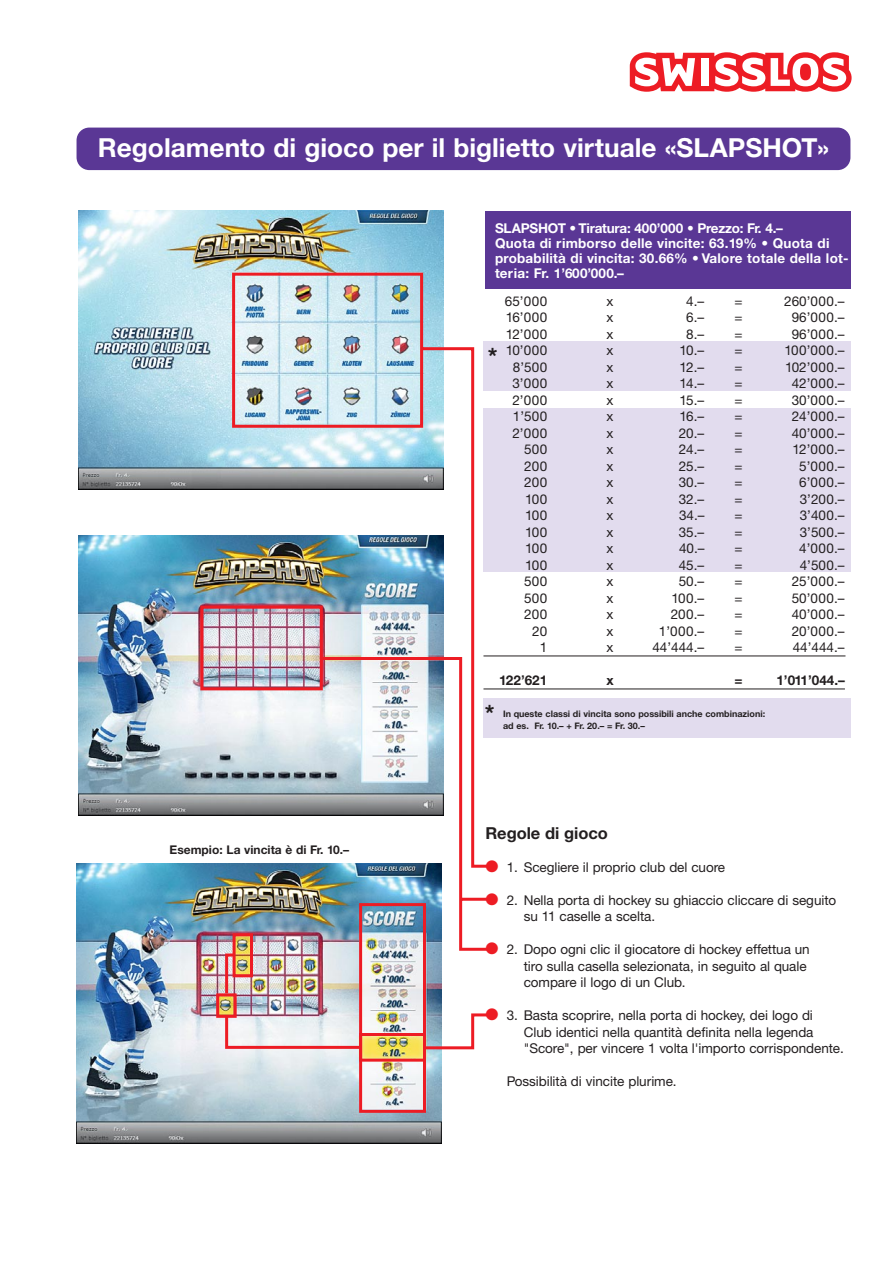
<style>
.page{position:relative;width:893px;height:1263px;background:#fff}
.page>*{position:absolute;margin:0;border:0;box-sizing:border-box;transform-origin:0 0}
.t1{font:700 26.25px "Helvetica Neue CE";color:#fff}
.t2{font:700 24px "Helvetica Neue CE";color:#231f20}
.t3{font:700 16.5px "Helvetica Neue CE";letter-spacing:-.005em;color:#231f20}
.t4{font:13.5px/16.5px "Helvetica Neue CE";letter-spacing:-.005em;color:#231f20}
.t5{font:700 13.5px/15px "Helvetica Neue CE";letter-spacing:.015em;color:#fff}
.t6{font:700 13.5px "Helvetica Neue CE";color:#231f20}
.t7{font:700 12px "Helvetica Neue CE";color:#231f20}
.t8{font:700 9px/12px "Helvetica Neue CE";color:#231f20}
.s1{font-size:24px}
.s2{color:#ed1c24}
</style>
<div class="page">
<svg style="left:630px;top:52px;width:222px;height:40px"></svg>
<div style="left:77px;top:128px;width:773px;height:42px;background:#5a3795;border-radius:13px"></div>
<div style="left:483px;top:408px;width:367px;height:164px;background:#e2dcee"></div>
<div style="left:483px;top:342px;width:367px;height:49px;background:#e2dcee"></div>
<img style="left:78px;top:210px;width:365px;height:280px">
<img style="left:78px;top:536px;width:153px;height:279px">
<img style="left:77px;top:863px;width:365px;height:280px">
<img style="left:231px;top:271px;width:263px;height:333px">
<div style="left:216px;top:993px;width:21px;height:25px;border:3px solid #ed1c24"></div>
<img style="left:224px;top:952px;width:267px;height:162px">
<hr style="left:483px;top:655px;width:362px;height:1px;background:#231f20">
<hr style="left:483px;top:688px;width:362px;height:1px;background:#231f20">
<div style="left:485px;top:212px;width:366px;height:77px;background:#5a3795"></div>
<img style="left:199px;top:604px;width:296px;height:348px">
<div style="left:483px;top:698px;width:367px;height:40px;background:#e2dcee"></div>
<h1 class="t1" style="left:98px;top:138px;width:733px">Regolamento di gioco per il biglietto virtuale «SLAPSHOT»</h1>
<p class="t5" style="left:495px;top:222px;width:355px">SLAPSHOT • Tiratura: 400’000 • Prezzo: Fr. 4.–<br>Quota di rimborso delle vincite: 63.19% • Quota di probabilità di vincita: 30.66% • Valore totale della lot&shy;teria: Fr. 1’600’000.–</p>
<p class="t4" style="left:505px;top:294px;width:44px">65’000</p>
<p class="t4" style="left:606px;top:294px;width:8px">x</p>
<p class="t4" style="left:686px;top:294px;width:20px">4.–</p>
<p class="t4" style="left:735px;top:294px;width:10px">=</p>
<p class="t4" style="left:784px;top:294px;width:62px">260’000.–</p>
<p class="t4" style="left:506px;top:310px;width:43px">16’000</p>
<p class="t4" style="left:606px;top:310px;width:8px">x</p>
<p class="t4" style="left:686px;top:310px;width:20px">6.–</p>
<p class="t4" style="left:735px;top:310px;width:10px">=</p>
<p class="t4" style="left:792px;top:310px;width:54px">96’000.–</p>
<p class="t4" style="left:506px;top:327px;width:43px">12’000</p>
<p class="t4" style="left:606px;top:327px;width:8px">x</p>
<p class="t4" style="left:686px;top:327px;width:20px">8.–</p>
<p class="t4" style="left:735px;top:327px;width:10px">=</p>
<p class="t4" style="left:792px;top:327px;width:54px">96’000.–</p>
<p class="t4" style="left:506px;top:343px;width:43px">10’000</p>
<p class="t4" style="left:606px;top:343px;width:8px">x</p>
<p class="t4" style="left:679px;top:343px;width:26px">10.–</p>
<p class="t4" style="left:735px;top:343px;width:10px">=</p>
<p class="t4" style="left:784px;top:343px;width:62px">100’000.–</p>
<p class="t4" style="left:513px;top:360px;width:36px">8’500</p>
<p class="t4" style="left:606px;top:360px;width:8px">x</p>
<p class="t4" style="left:679px;top:360px;width:26px">12.–</p>
<p class="t4" style="left:735px;top:360px;width:10px">=</p>
<p class="t4" style="left:785px;top:360px;width:61px">102’000.–</p>
<p class="t4" style="left:512px;top:376px;width:36px">3’000</p>
<p class="t4" style="left:606px;top:376px;width:8px">x</p>
<p class="t4" style="left:679px;top:376px;width:26px">14.–</p>
<p class="t4" style="left:735px;top:376px;width:10px">=</p>
<p class="t4" style="left:792px;top:376px;width:54px">42’000.–</p>
<p class="t4" style="left:512px;top:393px;width:36px">2’000</p>
<p class="t4" style="left:606px;top:393px;width:8px">x</p>
<p class="t4" style="left:679px;top:393px;width:26px">15.–</p>
<p class="t4" style="left:735px;top:393px;width:10px">=</p>
<p class="t4" style="left:792px;top:393px;width:54px">30’000.–</p>
<p class="t4" style="left:513px;top:409px;width:36px">1’500</p>
<p class="t4" style="left:606px;top:409px;width:8px">x</p>
<p class="t4" style="left:679px;top:409px;width:26px">16.–</p>
<p class="t4" style="left:735px;top:409px;width:10px">=</p>
<p class="t4" style="left:792px;top:409px;width:54px">24’000.–</p>
<p class="t4" style="left:512px;top:426px;width:36px">2’000</p>
<p class="t4" style="left:606px;top:426px;width:8px">x</p>
<p class="t4" style="left:679px;top:426px;width:27px">20.–</p>
<p class="t4" style="left:735px;top:426px;width:10px">=</p>
<p class="t4" style="left:792px;top:426px;width:54px">40’000.–</p>
<p class="t4" style="left:524px;top:442px;width:25px">500</p>
<p class="t4" style="left:606px;top:442px;width:8px">x</p>
<p class="t4" style="left:679px;top:442px;width:27px">24.–</p>
<p class="t4" style="left:735px;top:442px;width:10px">=</p>
<p class="t4" style="left:792px;top:442px;width:54px">12’000.–</p>
<p class="t4" style="left:524px;top:459px;width:25px">200</p>
<p class="t4" style="left:606px;top:459px;width:8px">x</p>
<p class="t4" style="left:679px;top:459px;width:27px">25.–</p>
<p class="t4" style="left:735px;top:459px;width:10px">=</p>
<p class="t4" style="left:799px;top:459px;width:47px">5’000.–</p>
<p class="t4" style="left:524px;top:475px;width:25px">200</p>
<p class="t4" style="left:606px;top:475px;width:8px">x</p>
<p class="t4" style="left:679px;top:475px;width:27px">30.–</p>
<p class="t4" style="left:735px;top:475px;width:10px">=</p>
<p class="t4" style="left:799px;top:475px;width:47px">6’000.–</p>
<p class="t4" style="left:525px;top:492px;width:24px">100</p>
<p class="t4" style="left:606px;top:492px;width:8px">x</p>
<p class="t4" style="left:679px;top:492px;width:27px">32.–</p>
<p class="t4" style="left:735px;top:492px;width:10px">=</p>
<p class="t4" style="left:800px;top:492px;width:46px">3’200.–</p>
<p class="t4" style="left:525px;top:508px;width:24px">100</p>
<p class="t4" style="left:606px;top:508px;width:8px">x</p>
<p class="t4" style="left:679px;top:508px;width:27px">34.–</p>
<p class="t4" style="left:735px;top:508px;width:10px">=</p>
<p class="t4" style="left:800px;top:508px;width:46px">3’400.–</p>
<p class="t4" style="left:525px;top:525px;width:24px">100</p>
<p class="t4" style="left:606px;top:525px;width:8px">x</p>
<p class="t4" style="left:679px;top:525px;width:27px">35.–</p>
<p class="t4" style="left:735px;top:525px;width:10px">=</p>
<p class="t4" style="left:800px;top:525px;width:46px">3’500.–</p>
<p class="t4" style="left:525px;top:541px;width:24px">100</p>
<p class="t4" style="left:606px;top:541px;width:8px">x</p>
<p class="t4" style="left:679px;top:541px;width:27px">40.–</p>
<p class="t4" style="left:735px;top:541px;width:10px">=</p>
<p class="t4" style="left:799px;top:541px;width:47px">4’000.–</p>
<p class="t4" style="left:525px;top:558px;width:24px">100</p>
<p class="t4" style="left:606px;top:558px;width:8px">x</p>
<p class="t4" style="left:679px;top:558px;width:27px">45.–</p>
<p class="t4" style="left:735px;top:558px;width:10px">=</p>
<p class="t4" style="left:800px;top:558px;width:46px">4’500.–</p>
<p class="t4" style="left:524px;top:574px;width:25px">500</p>
<p class="t4" style="left:606px;top:574px;width:8px">x</p>
<p class="t4" style="left:679px;top:574px;width:27px">50.–</p>
<p class="t4" style="left:735px;top:574px;width:10px">=</p>
<p class="t4" style="left:792px;top:574px;width:54px">25’000.–</p>
<p class="t4" style="left:524px;top:591px;width:25px">500</p>
<p class="t4" style="left:606px;top:591px;width:8px">x</p>
<p class="t4" style="left:671px;top:591px;width:34px">100.–</p>
<p class="t4" style="left:735px;top:591px;width:10px">=</p>
<p class="t4" style="left:792px;top:591px;width:54px">50’000.–</p>
<p class="t4" style="left:524px;top:607px;width:25px">200</p>
<p class="t4" style="left:606px;top:607px;width:8px">x</p>
<p class="t4" style="left:671px;top:607px;width:35px">200.–</p>
<p class="t4" style="left:735px;top:607px;width:10px">=</p>
<p class="t4" style="left:792px;top:607px;width:54px">40’000.–</p>
<p class="t4" style="left:532px;top:624px;width:17px">20</p>
<p class="t4" style="left:606px;top:624px;width:8px">x</p>
<p class="t4" style="left:659px;top:624px;width:47px">1’000.–</p>
<p class="t4" style="left:735px;top:624px;width:10px">=</p>
<p class="t4" style="left:792px;top:624px;width:54px">20’000.–</p>
<p class="t4" style="left:540px;top:640px;width:9px">1</p>
<p class="t4" style="left:606px;top:640px;width:8px">x</p>
<p class="t4" style="left:652px;top:640px;width:53px">44’444.–</p>
<p class="t4" style="left:735px;top:640px;width:10px">=</p>
<p class="t4" style="left:793px;top:640px;width:53px">44’444.–</p>
<p class="t6" style="left:499px;top:676px;width:50px">122’621</p>
<p class="t6" style="left:606px;top:676px;width:9px">x</p>
<p class="t6" style="left:735px;top:676px;width:10px">=</p>
<p class="t6" style="left:776px;top:676px;width:70px">1’011’044.–</p>
<h2 class="t2" style="left:488px;top:348px;width:11px">*</h2>
<p class="t7" style="left:170px;top:846px;width:181px">Esempio: La vincita è di Fr. 10.–</p>
<p class="t8" style="left:503px;top:709px;width:264px;text-indent:-18px"><span class="s1">*</span> In queste classi di vincita sono possibili anche combinazioni: ad es. Fr. 10.– + Fr. 20.– = Fr. 30.–</p>
<p class="t3" style="left:485px;top:827px;width:124px">Regole di gioco</p>
<p class="t4" style="left:485px;top:860px;width:241px"><span class="s2">●</span> 1. Scegliere il proprio club del cuore</p>
<p class="t4" style="left:524px;top:893px;width:314px;text-indent:-38px"><span class="s2">●</span> 2. Nella porta di hockey su ghiaccio cliccare di seguito su 11 caselle a scelta.</p>
<p class="t4" style="left:524px;top:943px;width:288px;text-indent:-38px"><span class="s2">●</span> 2. Dopo ogni clic il giocatore di hockey effettua un tiro sulla casella selezionata, in seguito al quale compare il logo di un Club.</p>
<p class="t4" style="left:524px;top:1009px;width:322px;text-indent:-38px"><span class="s2">●</span> 3. Basta scoprire, nella porta di hockey, dei logo di<br>Club identici nella quantità definita nella legenda "Score", per vincere 1 volta l'importo corrispondente.</p>
<p class="t4" style="left:507px;top:1075px;width:171px">Possibilità di vincite plurime.</p>
</div>
